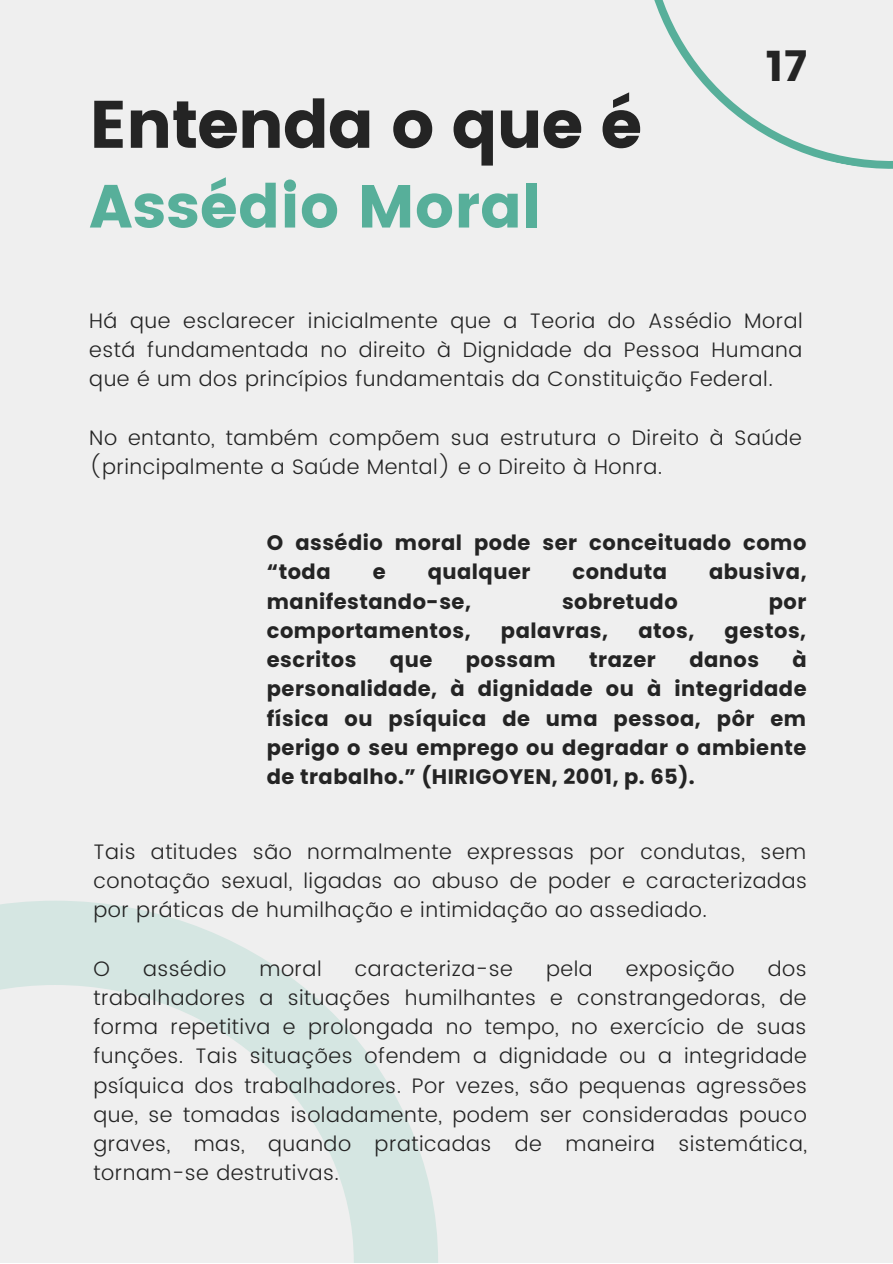
<style>
.page{position:relative;width:893px;height:1264px;background:#fff}
.page>*{position:absolute;margin:0;border:0;box-sizing:border-box;transform-origin:0 0}
.t1{font:66.75px "Poppins";letter-spacing:-.025em;color:#242424}
.t2{font:60.6px "Poppins";color:#57af9a}
.t3{font:42.6px "Poppins";color:#242424}
.t4{font:300 21px/29.2px "Poppins";letter-spacing:.025em;color:#242424;text-align:justify}
.t5{font:700 21px/29.2px "Poppins";letter-spacing:.025em;color:#242424}
</style>
<div class="page">
<div style="left:0;top:0;width:892px;height:1262px;background:#efefef"></div>
<svg style="left:0;top:901px;width:438px;height:361px"></svg>
<svg style="left:654px;top:0;width:238px;height:169px"></svg>
<svg style="left:95px;top:1117px;width:9px;height:9px"></svg>
<svg style="left:132px;top:1117px;width:8px;height:9px"></svg>
<svg style="left:168px;top:1117px;width:9px;height:9px"></svg>
<svg style="left:205px;top:1117px;width:9px;height:9px"></svg>
<svg style="left:113px;top:1154px;width:9px;height:9px"></svg>
<svg style="left:150px;top:1154px;width:9px;height:9px"></svg>
<svg style="left:187px;top:1154px;width:8px;height:9px"></svg>
<svg style="left:223px;top:1154px;width:9px;height:9px"></svg>
<p class="t1" style="left:89px;top:86px;width:554px">Entenda o que é</p>
<p class="t2" style="left:89px;top:171px;width:454px">Assédio Moral</p>
<p class="t3" style="left:765px;top:42px;width:43px">17</p>
<p class="t4" style="left:89px;top:306px;width:715px">Há que esclarecer inicialmente que a Teoria do Assédio Moral está fundamentada no direito à Dignidade da Pessoa Humana que é um dos princípios fundamentais da Constituição Federal.</p>
<p class="t4" style="left:89px;top:423px;width:714px">No entanto, também compõem sua estrutura o Direito à Saúde (principalmente a Saúde Mental) e o Direito à Honra.</p>
<p class="t5" style="left:267px;top:528px;width:541px">O assédio moral pode ser conceituado como “toda</p>
<p class="t5" style="left:372px;top:557px;width:14px">e</p>
<p class="t5" style="left:427px;top:557px;width:104px">qualquer</p>
<p class="t5" style="left:572px;top:557px;width:96px">conduta</p>
<p class="t5" style="left:709px;top:557px;width:99px">abusiva,</p>
<p class="t5" style="left:267px;top:586px;width:206px">manifestando-se,</p>
<p class="t5" style="left:562px;top:586px;width:117px">sobretudo</p>
<p class="t5" style="left:768px;top:586px;width:39px">por</p>
<p class="t5" style="left:267px;top:616px;width:205px">comportamentos,</p>
<p class="t5" style="left:501px;top:616px;width:109px">palavras,</p>
<p class="t5" style="left:638px;top:616px;width:57px">atos,</p>
<p class="t5" style="left:724px;top:616px;width:83px">gestos,</p>
<p class="t5" style="left:267px;top:645px;width:91px">escritos</p>
<p class="t5" style="left:390px;top:645px;width:44px">que</p>
<p class="t5" style="left:465px;top:645px;width:92px">possam</p>
<p class="t5" style="left:589px;top:645px;width:68px">trazer</p>
<p class="t5" style="left:689px;top:645px;width:71px">danos</p>
<p class="t5" style="left:267px;top:645px;width:541px;text-align:justify;text-indent:525px">à personalidade, à dignidade ou à integridade física ou psíquica de uma pessoa, pôr em perigo o seu emprego ou degradar o ambiente de trabalho.” (HIRIGOYEN, 2001, p. 65).</p>
<p class="t4" style="left:93px;top:836px;width:715px">Tais atitudes são normalmente expressas por condutas, sem conotação sexual, ligadas ao abuso de poder e caracterizadas por práticas de humilhação e intimidação ao assediado.</p>
<p class="t4" style="left:93px;top:953px;width:18px">O</p>
<p class="t4" style="left:143px;top:953px;width:85px">assédio</p>
<p class="t4" style="left:259px;top:953px;width:64px">moral</p>
<p class="t4" style="left:355px;top:953px;width:159px">caracteriza-se</p>
<p class="t4" style="left:546px;top:953px;width:48px">pela</p>
<p class="t4" style="left:626px;top:953px;width:110px">exposição</p>
<p class="t4" style="left:93px;top:953px;width:715px;text-indent:674px">dos trabalhadores a situações humilhantes e constrangedoras, de forma repetitiva e prolongada no tempo, no exercício de suas funções. Tais situações ofendem a dignidade ou a integridade psíquica dos trabalhadores. Por vezes, são pequenas agressões que, se tomadas isoladamente, podem ser consideradas pouco graves, mas, quando praticadas de maneira sistemática, tornam-se destrutivas.</p>
</div>
